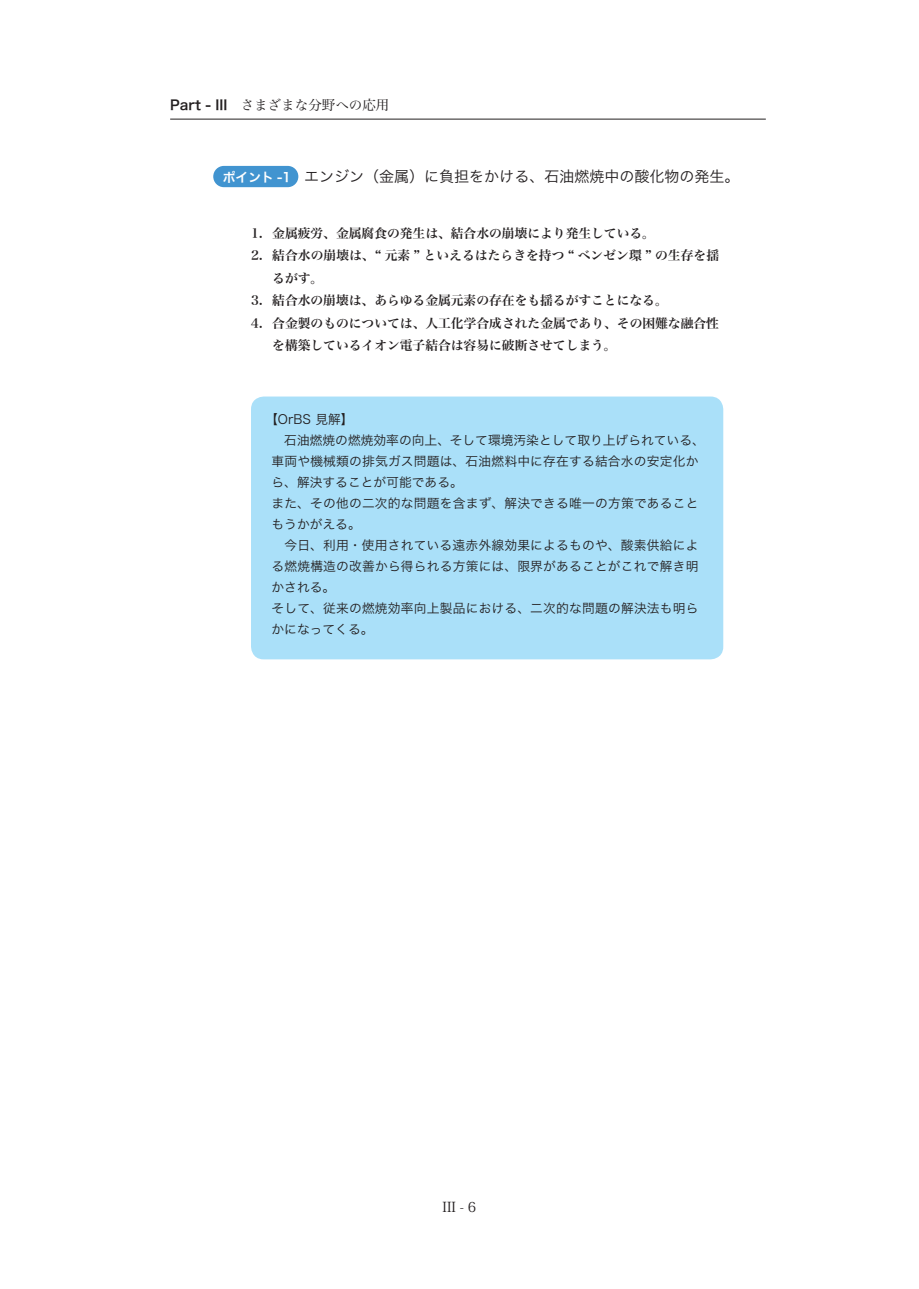
<style>
.page{position:relative;width:919px;height:1289px;background:#fff}
.page>*{position:absolute;margin:0;border:0;box-sizing:border-box;transform-origin:0 0}
.t1{font:15px "Hira Kaku Pro N W3";color:#231f20}
.t2{font:13.8px "Koz Min Pro";color:#231f20}
.t3{font:13.5px "Hira Min Pro W3";color:#231f20}
.t4{font:12.75px/21px "Hira Kaku Pro N W3";letter-spacing:.015em;color:#231f20}
.t5{font:12.75px/22.5px "Hira Min Pro N W6";color:#231f20}
.t6{font:12.75px "Hira Kaku Pro N W6";color:#fff}
.s1{font-family:"Hira Kaku Pro W6"}
</style>
<div class="page">
<hr style="left:170px;top:119px;width:595px;height:1px;background:#231f20">
<div style="left:251px;top:396px;width:472px;height:263px;background:#aae0f9;border-radius:13px"></div>
<div style="left:213px;top:166px;width:85px;height:21px;background:#4194d0;border-radius:11px"></div>
<p class="t3" style="left:170px;top:93px;width:221px"><span class="s1">Part - III</span>　さまざまな分野への応用</p>
<p class="t6" style="left:223px;top:165px;width:70px">ポイント -1</p>
<p class="t1" style="left:304px;top:163px;width:436px">エンジン（金属）に負担をかける、石油燃焼中の酸化物の発生。</p>
<p class="t5" style="left:251px;top:220px;width:13px">1.</p>
<p class="t5" style="left:272px;top:220px;width:384px">金属疲労、金属腐食の発生は、結合水の崩壊により発生している。</p>
<p class="t5" style="left:251px;top:243px;width:13px">2.</p>
<p class="t5" style="left:272px;top:243px;width:448px">結合水の崩壊は、“ 元素 ” といえるはたらきを持つ “ ベンゼン環 ” の生存を揺</p>
<p class="t5" style="left:251px;top:288px;width:13px">3.</p>
<p class="t5" style="left:272px;top:265px;width:397px">るがす。<br>結合水の崩壊は、あらゆる金属元素の存在をも揺るがすことになる。</p>
<p class="t5" style="left:251px;top:310px;width:13px">4.</p>
<p class="t5" style="left:272px;top:310px;width:448px">合金製のものについては、人工化学合成された金属であり、その困難な融合性</p>
<p class="t5" style="left:272px;top:333px;width:346px">を構築しているイオン電子結合は容易に破断させてしまう。</p>
<p class="t4" style="left:271px;top:407px;width:435px;text-indent:-6px">【OrBS 見解【<br>　石油燃焼の燃焼効率の向上、そして環境汚染として取り上げられている、車両や機械類の排気ガス問題は、石油燃料中に存在する結合水の安定化から、解決することが可能である。<br>また、その他の二次的な問題を含まず、解決できる唯一の方策であることもうかがえる。<br>　今日、利用・使用されている遠赤外線効果によるものや、酸素供給による燃焼構造の改善から得られる方策には、限界があることがこれで解き明かされる。<br>そして、従来の燃焼効率向上製品における、二次的な問題の解決法も明らかになってくる。</p>
<p class="t2" style="left:442px;top:1196px;width:35px">III 6-</p>
</div>
